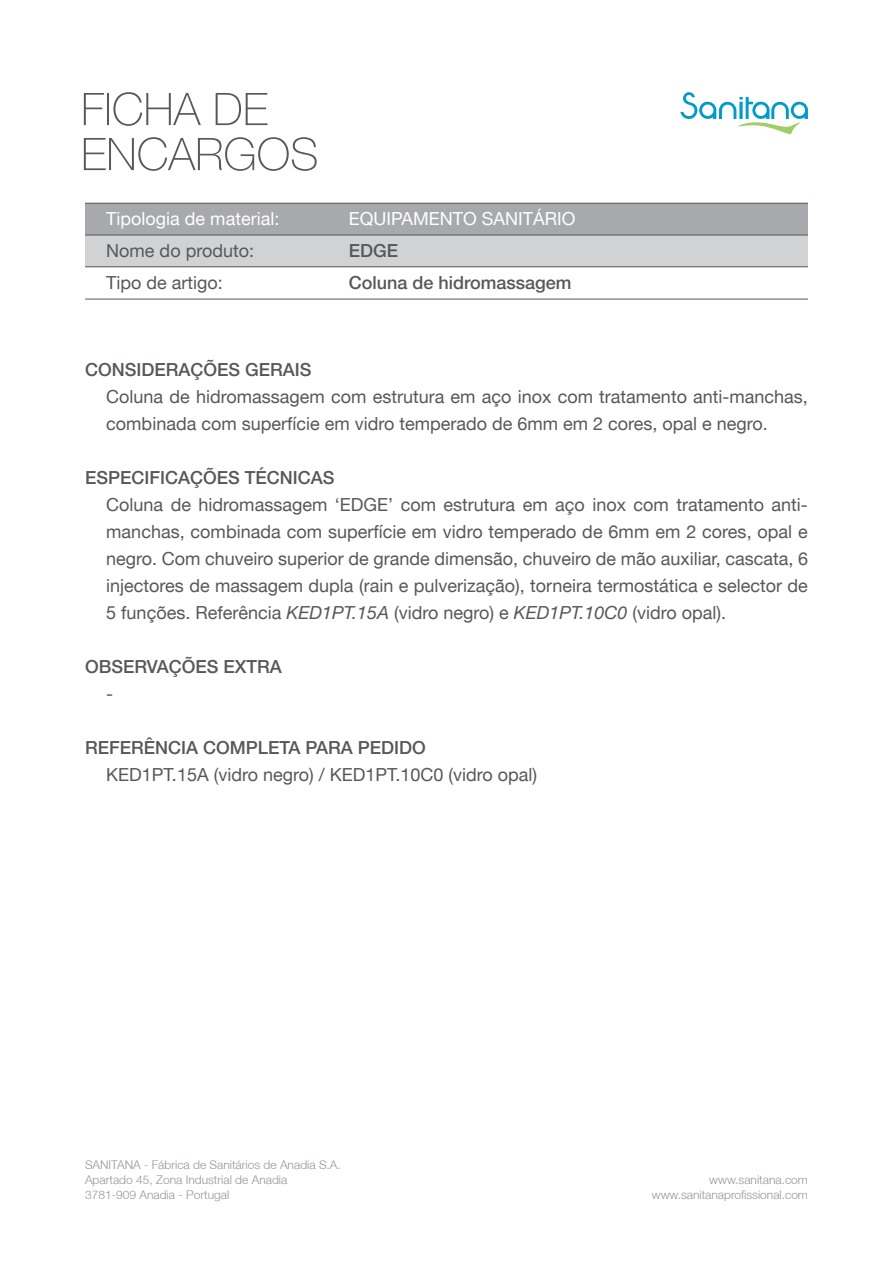
<style>
.page{position:relative;width:893px;height:1263px;background:#fff}
.page>*{position:absolute;margin:0;border:0;box-sizing:border-box;transform-origin:0 0}
.t1{font:18px/27px "Helvetica Neue LT";color:#57585a}
.t2{font:500 18px "Helvetica Neue LT";color:#57585a}
.t3{font:18px "Helvetica Neue LT";color:#fff}
.t4{font:300 12px "Helvetica Neue LT";color:#939598}
.s1{font-style:italic}
</style>
<div class="page">
<div style="left:85px;top:203px;width:723px;height:32px;background:#a8a9ad"></div>
<div style="left:85px;top:235px;width:723px;height:32px;background:#d1d2d4"></div>
<svg style="left:680px;top:92px;width:128px;height:43px"></svg>
<hr style="left:85px;top:266px;width:723px;height:1px;background:#57585a">
<hr style="left:85px;top:235px;width:723px;height:1px;background:#57585a">
<hr style="left:85px;top:299px;width:723px;height:1px;background:#57585a">
<hr style="left:85px;top:203px;width:723px;height:1px;background:#57585a">
<svg style="left:84px;top:137px;width:233px;height:34px"></svg>
<svg style="left:84px;top:92px;width:183px;height:34px"></svg>
<p class="t3" style="left:106px;top:208px;width:175px">Tipologia de material:</p>
<p class="t3" style="left:349px;top:208px;width:228px">EQUIPAMENTO SANITÁRIO</p>
<p class="t1" style="left:106px;top:237px;width:149px">Nome do produto:</p>
<p class="t1" style="left:106px;top:269px;width:118px">Tipo de artigo:</p>
<p class="t2" style="left:349px;top:240px;width:51px">EDGE</p>
<p class="t2" style="left:349px;top:272px;width:224px">Coluna de hidromassagem</p>
<p class="t2" style="left:85px;top:358px;width:228px">CONSIDERAÇÕES GERAIS</p>
<p class="t1" style="left:106px;top:382px;width:703px">Coluna de hidromassagem com estrutura em aço inox com tratamento anti-manchas, combinada com superfície em vidro temperado de 6mm em 2 cores, opal e negro.</p>
<p class="t2" style="left:85px;top:466px;width:251px">ESPECIFICAÇÕES TÉCNICAS</p>
<p class="t1" style="left:106px;top:490px;width:703px;text-align:justify">Coluna de hidromassagem ‘EDGE’ com estrutura em aço inox com tratamento anti&shy;manchas, combinada com superfície em vidro temperado de 6mm em 2 cores, opal e negro. Com chuveiro superior de grande dimensão, chuveiro de mão auxiliar, cascata, 6 injectores de massagem dupla (rain e pulverização), torneira termostática e selector de 5 funções. Referência <span class="s1">KED1PT.15A</span> (vidro negro) e <span class="s1">KED1PT.10C0</span> (vidro opal).</p>
<p class="t2" style="left:85px;top:655px;width:198px">OBSERVAÇÕES EXTRA</p>
<p class="t1" style="left:106px;top:679px;width:9px">-</p>
<p class="t2" style="left:85px;top:736px;width:342px">REFERÊNCIA COMPLETA PARA PEDIDO</p>
<p class="t1" style="left:106px;top:760px;width:432px">KED1PT.15A (vidro negro) / KED1PT.10C0 (vidro opal)</p>
<p class="t4" style="left:85px;top:1157px;width:257px">SANITANA - Fábrica de Sanitários de Anadia S.A.</p>
<p class="t4" style="left:85px;top:1172px;width:204px">Apartado 45, Zona Industrial de Anadia</p>
<p class="t4" style="left:85px;top:1187px;width:146px">3781-909 Anadia - Portugal</p>
<p class="t4" style="left:709px;top:1172px;width:100px">www.sanitana.com</p>
<p class="t4" style="left:652px;top:1187px;width:158px">www.sanitanaprofissional.com</p>
</div>
